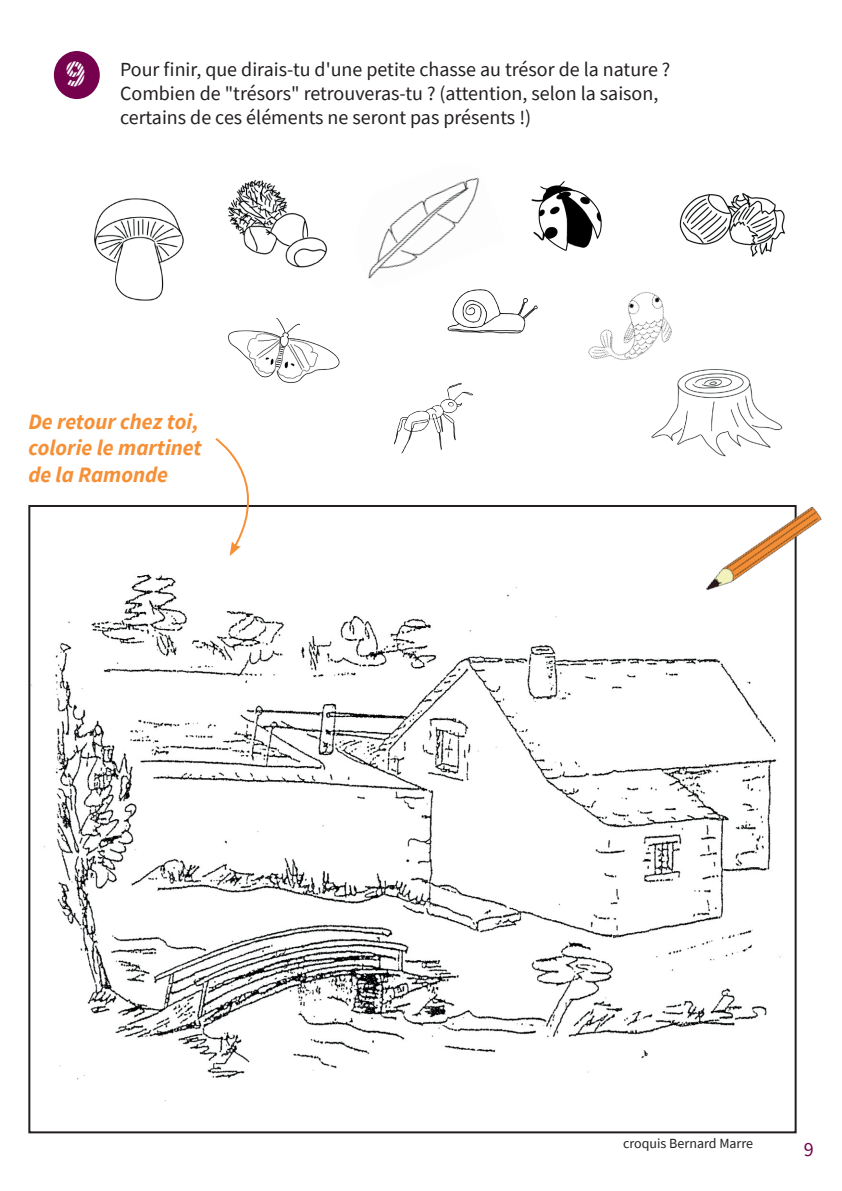
<style>
.page{position:relative;width:842px;height:1191px;background:#fff}
.page>*{position:absolute;margin:0;border:0;box-sizing:border-box;transform-origin:0 0}
.t1{font:italic 700 22px/26.4px "Source Sans Pro";color:#f69037}
.t2{font:20px/24px "Source Sans Pro";color:#231f20}
.t3{font:20px "Source Sans Pro";color:#74004e}
.t4{font:14px "Source Sans Pro";color:#231f20}
.s1{font-family:"Source Sans Pro DISPLAY";font-size:38px;color:#fff}
</style>
<div class="page">
<img style="left:31px;top:574px;width:750px;height:506px">
<img style="left:681px;top:505px;width:141px;height:152px">
<svg style="left:214px;top:438px;width:59px;height:118px"></svg>
<div style="left:54px;top:51px;width:46px;height:48px;background:#74004e;border-radius:50%"></div>
<img style="left:94px;top:198px;width:90px;height:103px">
<img style="left:227px;top:179px;width:100px;height:89px">
<img style="left:368px;top:177px;width:112px;height:102px">
<img style="left:651px;top:369px;width:132px;height:88px">
<img style="left:447px;top:289px;width:91px;height:45px">
<img style="left:531px;top:181px;width:71px;height:70px">
<img style="left:588px;top:292px;width:123px;height:114px">
<img style="left:679px;top:193px;width:106px;height:64px">
<img style="left:393px;top:382px;width:80px;height:72px">
<img style="left:228px;top:318px;width:112px;height:65px">
<p class="t2" style="left:120px;top:57px;width:552px;text-indent:-55px"><span class="s1">9</span> Pour finir, que dirais-tu d'une petite chasse au trésor de la nature ?<br>Combien de "trésors" retrouveras-tu ? (attention, selon la saison, certains de ces éléments ne seront pas présents !)</p>
<p class="t1" style="left:28px;top:408px;width:175px">De retour chez toi, colorie le martinet de la Ramonde</p>
<p class="t4" style="left:623px;top:1134px;width:131px">croquis Bernard Marre</p>
<p class="t3" style="left:804px;top:1137px;width:11px">9</p>
</div>
